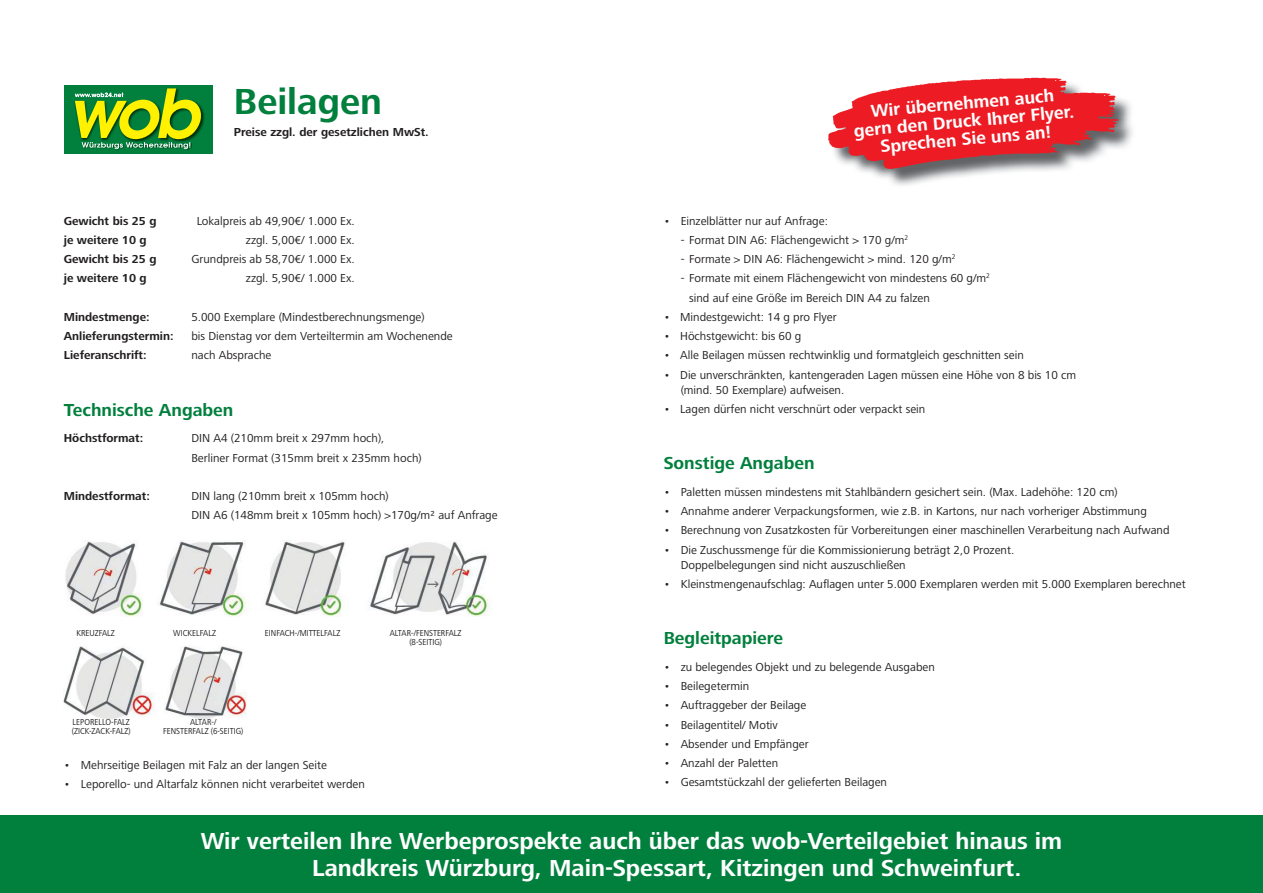
<style>
.page{position:relative;width:1263px;height:893px;background:#fff}
.page>*{position:absolute;margin:0;border:0;box-sizing:border-box;transform-origin:0 0}
.t1{font:700 37.5px "Frutiger Next LT";color:#007f3d}
.t2{font:700 24px/27px "Frutiger Next LT";color:#fff}
.t3{font:700 18px/18px "Frutiger Next LT";color:#fff;text-align:center}
.t4{font:700 18px "Frutiger Next LT";color:#007f3d}
.t5{font:12px/19.2px "Frutiger Next LT";color:#221f1f}
.t6{font:700 12px "Frutiger Next LT";color:#221f1f}
.t7{font:9px/9px "Frutiger Next LT";color:#221f1f;text-align:center;scale:.9 1}
</style>
<div class="page">
<img style="left:65px;top:540px;width:427px;height:77px">
<img style="left:64px;top:646px;width:183px;height:73px">
<div style="left:64px;top:85px;width:149px;height:68px;background:#007f3d"></div>
<svg style="left:75px;top:88px;width:128px;height:61px"></svg>
<img style="left:837px;top:101px;width:295px;height:85px">
<img style="left:828px;top:101px;width:27px;height:57px">
<img style="left:840px;top:77px;width:234px;height:66px">
<img style="left:855px;top:98px;width:238px;height:73px">
<img style="left:889px;top:85px;width:237px;height:73px">
<div style="left:0;top:816px;width:1263px;height:77px;background:#007f3d"></div>
<h1 class="t1" style="left:234px;top:82px;width:150px">Beilagen</h1>
<p class="t6" style="left:234px;top:126px;width:196px">Preise zzgl. der gesetzlichen MwSt.</p>
<p class="t6" style="left:64px;top:214px;width:94px">Gewicht bis 25 g</p>
<p class="t5" style="left:197px;top:211px;width:160px">Lokalpreis ab 49,90€/ 1.000 Ex.</p>
<p class="t6" style="left:64px;top:234px;width:84px">je weitere 10 g</p>
<p class="t5" style="left:246px;top:231px;width:110px">zzgl. 5,00€/ 1.000 Ex.</p>
<p class="t6" style="left:64px;top:253px;width:94px">Gewicht bis 25 g</p>
<p class="t5" style="left:191px;top:250px;width:165px">Grundpreis ab 58,70€/ 1.000 Ex.</p>
<p class="t6" style="left:64px;top:272px;width:84px">je weitere 10 g</p>
<p class="t5" style="left:246px;top:269px;width:110px">zzgl. 5,90€/ 1.000 Ex.</p>
<p class="t6" style="left:64px;top:311px;width:87px">Mindestmenge:</p>
<p class="t5" style="left:191px;top:308px;width:235px">5.000 Exemplare (Mindestberechnungsmenge)</p>
<p class="t6" style="left:64px;top:330px;width:111px">Anlieferungstermin:</p>
<p class="t5" style="left:191px;top:327px;width:263px">bis Dienstag vor dem Verteiltermin am Wochenende</p>
<p class="t6" style="left:64px;top:349px;width:84px">Lieferanschrift:</p>
<p class="t5" style="left:191px;top:346px;width:82px">nach Absprache</p>
<h3 class="t4" style="left:64px;top:400px;width:171px">Technische Angaben</h3>
<p class="t6" style="left:64px;top:432px;width:81px">Höchstformat:</p>
<p class="t5" style="left:191px;top:429px;width:232px">DIN A4 (210mm breit x 297mm hoch),<br>Berliner Format (315mm breit x 235mm hoch)</p>
<p class="t6" style="left:64px;top:490px;width:88px">Mindestformat:</p>
<p class="t5" style="left:191px;top:487px;width:308px">DIN lang (210mm breit x 105mm hoch)<br>DIN A6 (148mm breit x 105mm hoch) &gt;170g/m² auf Anfrage</p>
<p class="t7" style="left:76px;top:629px;width:44px">KREUZFALZ</p>
<p class="t7" style="left:173px;top:629px;width:49px">WICKELFALZ</p>
<p class="t7" style="left:265px;top:629px;width:85px">EINFACH-/MITTELFALZ</p>
<p class="t7" style="left:390px;top:629px;width:81px">ALTAR-/FENSTERFALZ (8-SEITIG)</p>
<p class="t7" style="left:73px;top:718px;width:65px">LEPORELLO-FALZ</p>
<p class="t7" style="left:190px;top:718px;width:31px">ALTAR-/</p>
<p class="t7" style="left:72px;top:727px;width:67px">(ZICK-ZACK-FALZ)</p>
<p class="t7" style="left:163px;top:727px;width:91px">FENSTERFALZ (6-SEITIG)</p>
<p class="t5" style="left:64px;top:756px;width:265px">• Mehrseitige Beilagen mit Falz an der langen Seite</p>
<p class="t5" style="left:64px;top:775px;width:303px">• Leporello- und Altarfalz können nicht verarbeitet werden</p>
<h3 class="t3" style="left:852px;top:104px;width:223px;rotate:-5deg">Wir übernehmen auch gern den Druck Ihrer Flyer.<br>Sprechen Sie uns an!</h3>
<p class="t5" style="left:664px;top:212px;width:166px">• Einzelblätter nur auf Anfrage:</p>
<p class="t5" style="left:681px;top:231px;width:229px">- Format DIN A6: Flächengewicht &gt; 170 g/m<sup>2</sup></p>
<p class="t5" style="left:681px;top:250px;width:276px">- Formate &gt; DIN A6: Flächengewicht &gt; mind. 120 g/m<sup>2</sup></p>
<p class="t5" style="left:689px;top:269px;width:302px;text-indent:-8px">- Formate mit einem Flächengewicht von mindestens 60 g/m<sup>2 </sup>sind auf eine Größe im Bereich DIN A4 zu falzen</p>
<p class="t5" style="left:664px;top:308px;width:174px">• Mindestgewicht: 14 g pro Flyer</p>
<p class="t5" style="left:664px;top:327px;width:139px">• Höchstgewicht: bis 60 g</p>
<p class="t5" style="left:664px;top:347px;width:362px">• Alle Beilagen müssen rechtwinklig und formatgleich geschnitten sein</p>
<p class="t5" style="left:681px;top:368px;width:397px;line-height:15px;text-indent:-17px">• Die unverschränkten, kantengeraden Lagen müssen eine Höhe von 8 bis 10 cm (mind. 50 Exemplare) aufweisen.</p>
<p class="t5" style="left:664px;top:400px;width:263px">• Lagen dürfen nicht verschnürt oder verpackt sein</p>
<h3 class="t4" style="left:664px;top:454px;width:152px">Sonstige Angaben</h3>
<p class="t5" style="left:664px;top:483px;width:455px">• Paletten müssen mindestens mit Stahlbändern gesichert sein. (Max. Ladehöhe: 120 cm)</p>
<p class="t5" style="left:664px;top:502px;width:485px">• Annahme anderer Verpackungsformen, wie z.B. in Kartons, nur nach vorheriger Abstimmung</p>
<p class="t5" style="left:664px;top:522px;width:507px">• Berechnung von Zusatzkosten für Vorbereitungen einer maschinellen Verarbeitung nach Aufwand</p>
<p class="t5" style="left:681px;top:543px;width:335px;line-height:15px;text-indent:-17px">• Die Zuschussmenge für die Kommissionierung beträgt 2,0 Prozent.<br>Doppelbelegungen sind nicht auszuschließen</p>
<p class="t5" style="left:664px;top:575px;width:524px">• Kleinstmengenaufschlag: Au昀氀agen unter 5.000 Exemplaren werden mit 5.000 Exemplaren berechnet</p>
<h3 class="t4" style="left:664px;top:629px;width:121px">Begleitpapiere</h3>
<p class="t5" style="left:664px;top:658px;width:273px">• zu belegendes Objekt und zu belegende Ausgaben</p>
<p class="t5" style="left:664px;top:677px;width:87px">• Beilegetermin</p>
<p class="t5" style="left:664px;top:697px;width:144px">• Auftraggeber der Beilage</p>
<p class="t5" style="left:664px;top:716px;width:116px">• Beilagentitel/ Motiv</p>
<p class="t5" style="left:664px;top:735px;width:146px">• Absender und Empfänger</p>
<p class="t5" style="left:664px;top:754px;width:116px">• Anzahl der Paletten</p>
<p class="t5" style="left:664px;top:774px;width:225px">• Gesamtstückzahl der gelieferten Beilagen</p>
<h2 class="t2" style="left:312px;top:828px;width:751px;text-indent:-111px">Wir verteilen Ihre Werbeprospekte auch über das wob-Verteilgebiet hinaus im<br>Landkreis Würzburg, Main-Spessart, Kitzingen und Schweinfurt.</h2>
</div>
